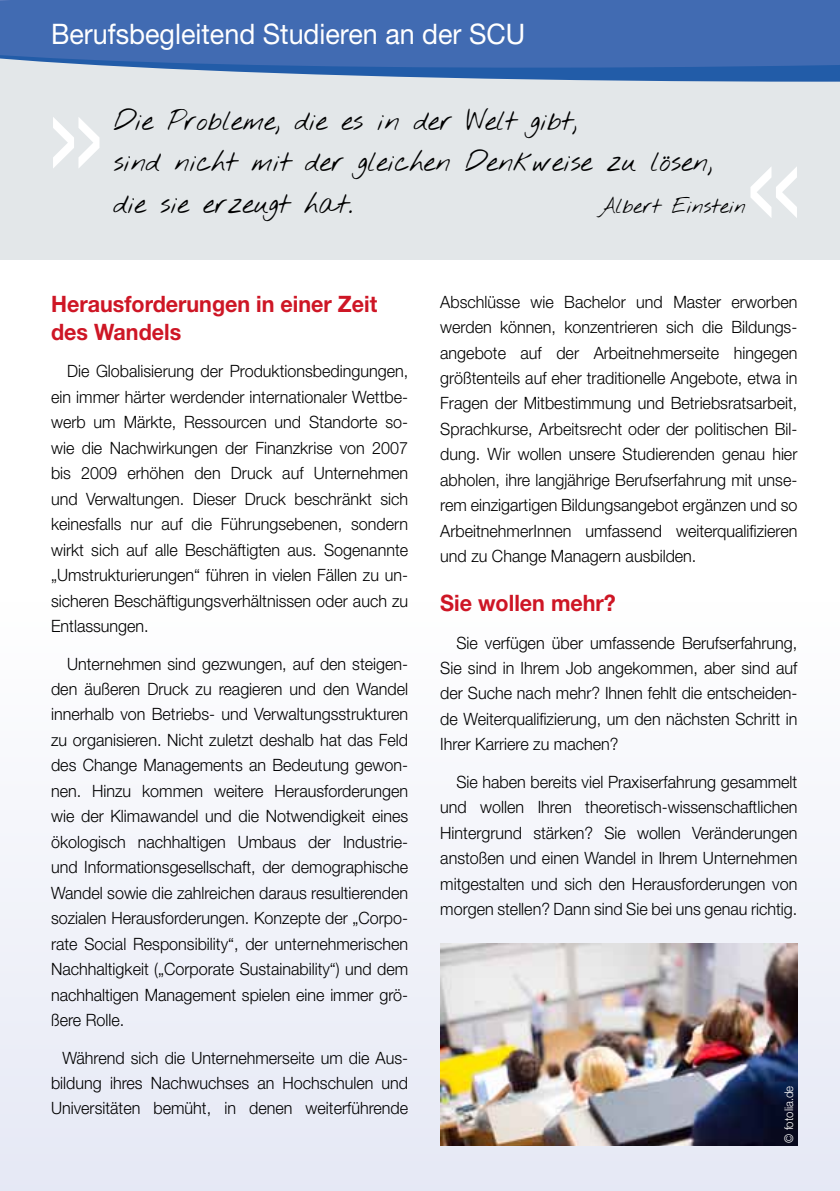
<style>
.page{position:relative;width:840px;height:1191px;background:#fff}
.page>*{position:absolute;margin:0;border:0;box-sizing:border-box;transform-origin:0 0}
.t1{font:300 166.2px "Helvetica Neue LT Std";color:#fff;scale:.95 1}
.t2{font:28.4px/41.8px "Nothing You Could Do";color:#000;scale:.95 1}
.t3{font:28.2px "Helvetica Neue LT Std";color:#fff;scale:.95 1}
.t4{font:700 22.6px/28.2px "Helvetica Neue LT Std";color:#ce1625;scale:.95 1}
.t5{font:21.8px "Nothing You Could Do";color:#000;scale:.95 1}
.t6{font:300 17px/25.4px "Helvetica Neue LT Std";color:#000;text-align:justify;scale:.95 1}
.t7{font:300 12px "Helvetica Neue LT Std";color:#fff;scale:.95 1}
</style>
<div class="page">
<div style="left:0;top:32px;width:839px;height:227px;background:#e3e7e9"></div>
<svg style="left:305px;top:74px;width:534px;height:8px;fill:#225ca8"></svg>
<svg style="left:0;top:0;width:839px;height:74px;background:#436db2"></svg>
<div style="left:0;top:602px;width:839px;height:589px;background:linear-gradient(to right,#f1f3f9,#f5f6fb)"></div>
<img style="left:440px;top:943px;width:357px;height:202px">
<h3 class="t3" style="left:51px;top:18px;width:500px">Berufsbegleitend Studieren an der SCU</h3>
<h1 class="t1" style="left:42px;top:28px;width:72px">»</h1>
<h2 class="t2" style="left:113px;top:101px;width:632px">Die Probleme, die es in der Welt gibt,<br>sind nicht mit der gleichen Denkweise zu lösen, die sie erzeugt hat.</h2>
<h1 class="t1" style="left:740px;top:77px;width:72px">«</h1>
<p class="t5" style="left:598px;top:193px;width:156px">Albert Einstein</p>
<h3 class="t4" style="left:51px;top:289px;width:345px">Herausforderungen in einer Zeit des Wandels</h3>
<p class="t6" style="left:51px;top:358px;width:377px;text-indent:16px">Die Globalisierung der Produktionsbedingungen, ein immer härter werdender internationaler Wettbe&shy;werb um Märkte, Ressourcen und Standorte so&shy;wie die Nachwirkungen der Finanzkrise von 2007 bis 2009 erhöhen den Druck auf Unternehmen und Verwaltungen. Dieser Druck beschränkt sich keinesfalls nur auf die Führungsebenen, sondern wirkt sich auf alle Beschäftigten aus. Sogenannte „Umstrukturierungen“ führen in vielen Fällen zu un&shy;sicheren Beschäftigungsverhältnissen oder auch zu Entlassungen.</p>
<p class="t6" style="left:51px;top:650px;width:377px;text-indent:16px">Unternehmen sind gezwungen, auf den steigen&shy;den äußeren Druck zu reagieren und den Wandel innerhalb von Betriebs- und Verwaltungsstrukturen zu organisieren. Nicht zuletzt deshalb hat das Feld des Change Managements an Bedeutung gewon&shy;nen. Hinzu kommen weitere Herausforderungen wie der Klimawandel und die Notwendigkeit eines ökologisch nachhaltigen Umbaus der Industrie&shy;und Informationsgesellschaft, der demographische Wandel sowie die zahlreichen daraus resultierenden sozialen Herausforderungen. Konzepte der „Corpo&shy;rate Social Responsibility“, der unternehmerischen Nachhaltigkeit („Corporate Sustainability“) und dem nachhaltigen Management spielen eine immer grö&shy;ßere Rolle.</p>
<p class="t6" style="left:51px;top:1044px;width:377px;text-indent:11px">Während sich die Unternehmerseite um die Aus&shy;bildung ihres Nachwuchses an Hochschulen und Universitäten bemüht, in denen weiterführende</p>
<p class="t6" style="left:440px;top:288px;width:377px">Abschlüsse wie Bachelor und Master erworben werden können, konzentrieren sich die Bildungs&shy;angebote auf der Arbeitnehmerseite hingegen größtenteils auf eher traditionelle Angebote, etwa in Fragen der Mitbestimmung und Betriebsratsarbeit, Sprachkurse, Arbeitsrecht oder der politischen Bil&shy;dung. Wir wollen unsere Studierenden genau hier abholen, ihre langjährige Berufserfahrung mit unse&shy;rem einzigartigen Bildungsangebot ergänzen und so ArbeitnehmerInnen umfassend weiterqualifizieren und zu Change Managern ausbilden.</p>
<h3 class="t4" style="left:440px;top:588px;width:186px">Sie wollen mehr?</h3>
<p class="t6" style="left:440px;top:629px;width:377px;text-indent:16px">Sie verfügen über umfassende Berufserfahrung, Sie sind in Ihrem Job angekommen, aber sind auf der Suche nach mehr? Ihnen fehlt die entscheiden&shy;de Weiterqualifizierung, um den nächsten Schritt in Ihrer Karriere zu machen?</p>
<p class="t6" style="left:440px;top:768px;width:377px;text-indent:16px">Sie haben bereits viel Praxiserfahrung gesammelt und wollen Ihren theoretisch-wissenschaftlichen Hintergrund stärken? Sie wollen Veränderungen anstoßen und einen Wandel in Ihrem Unternehmen mitgestalten und sich den Herausforderungen von morgen stellen? Dann sind Sie bei uns genau richtig.</p>
<p class="t7" style="left:781px;top:1142px;width:62px;rotate:-90deg">© fotolia.de</p>
</div>
